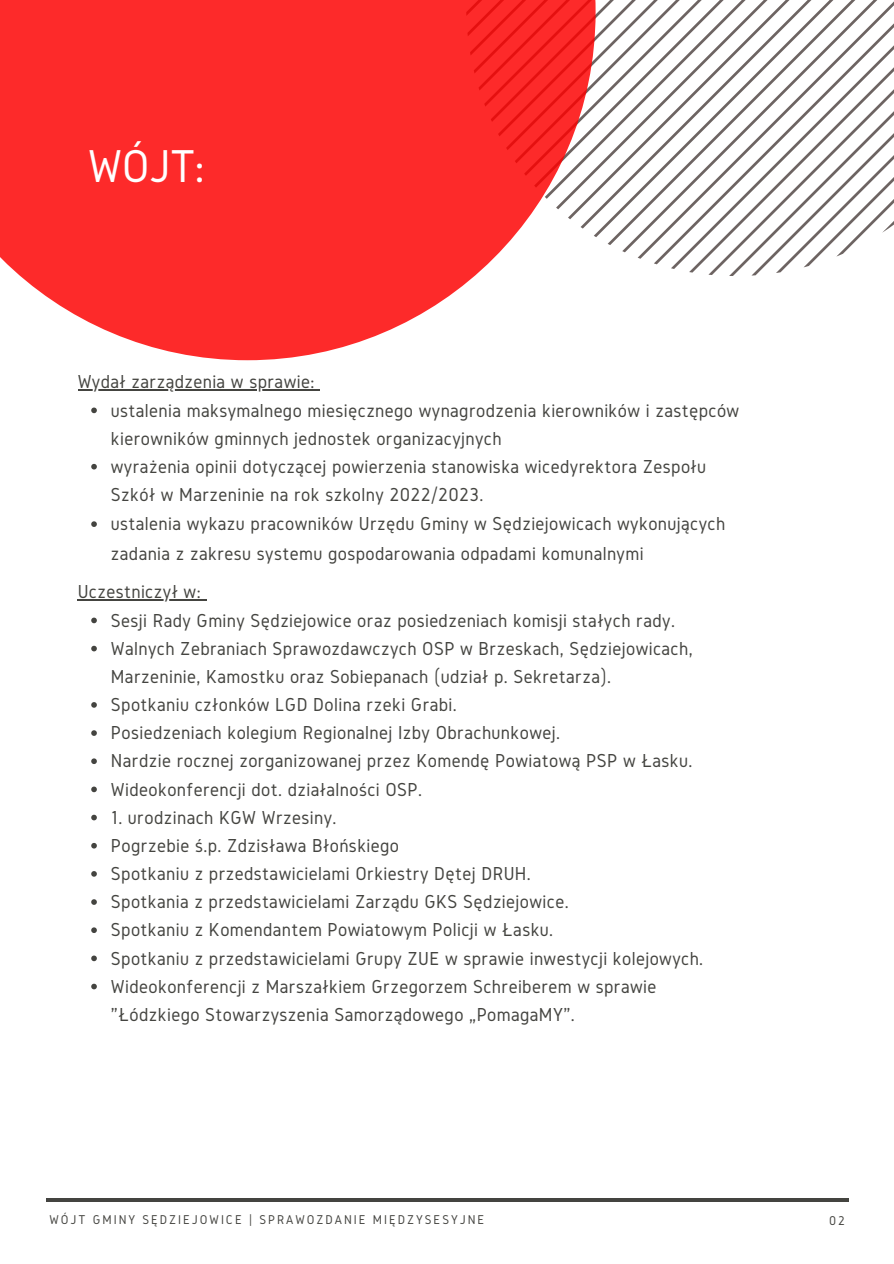
<style>
.page{position:relative;width:894px;height:1264px;background:#fff}
.page>*{position:absolute;margin:0;border:0;box-sizing:border-box;transform-origin:0 0}
.t1{font:47.85px "Gidole";color:#fff}
.t2{font:19.5px/28.2px "Gidole";letter-spacing:.02em;color:#444440}
.t3{font:13.2px "Gidole";letter-spacing:.15em;color:#444440}
</style>
<div class="page">
<svg style="left:595px;top:0;width:298px;height:275px"></svg>
<hr style="left:46px;top:1198px;width:802px;height:3px;background:#444440">
<svg style="left:0;top:0;width:595px;height:360px;fill:#fd2a2a"></svg>
<svg style="left:91px;top:407px;width:6px;height:6px"></svg>
<svg style="left:91px;top:464px;width:6px;height:5px"></svg>
<svg style="left:91px;top:521px;width:6px;height:6px"></svg>
<hr style="left:78px;top:389px;width:236px;height:1px;background:#444440">
<svg style="left:91px;top:617px;width:6px;height:6px"></svg>
<svg style="left:91px;top:645px;width:6px;height:6px"></svg>
<svg style="left:91px;top:702px;width:6px;height:5px"></svg>
<svg style="left:91px;top:730px;width:6px;height:6px"></svg>
<svg style="left:91px;top:758px;width:6px;height:6px"></svg>
<svg style="left:91px;top:786px;width:6px;height:6px"></svg>
<svg style="left:91px;top:814px;width:6px;height:6px"></svg>
<svg style="left:91px;top:843px;width:6px;height:5px"></svg>
<svg style="left:91px;top:871px;width:6px;height:5px"></svg>
<svg style="left:91px;top:899px;width:6px;height:5px"></svg>
<svg style="left:91px;top:927px;width:6px;height:6px"></svg>
<svg style="left:91px;top:955px;width:6px;height:6px"></svg>
<svg style="left:91px;top:983px;width:6px;height:6px"></svg>
<hr style="left:78px;top:599px;width:123px;height:1px;background:#444440">
<p class="t1" style="left:88px;top:140px;width:118px">WÓJT:</p>
<p class="t2" style="left:78px;top:367px;width:238px">Wydał zarządzenia w sprawie:</p>
<p class="t2" style="left:111px;top:396px;width:629px">ustalenia maksymalnego miesięcznego wynagrodzenia kierowników i zastępców kierowników gminnych jednostek organizacyjnych</p>
<p class="t2" style="left:111px;top:452px;width:596px">wyrażenia opinii dotyczącej powierzenia stanowiska wicedyrektora Zespołu<br>Szkół w Marzeninie na rok szkolny 2022/2023.</p>
<p class="t2" style="left:111px;top:509px;width:615px;line-height:29.2px">ustalenia wykazu pracowników Urzędu Gminy w Sędziejowicach wykonujących zadania z zakresu systemu gospodarowania odpadami komunalnymi</p>
<p class="t2" style="left:78px;top:577px;width:124px">Uczestniczył w:</p>
<p class="t2" style="left:111px;top:605px;width:565px">Sesji Rady Gminy Sędziejowice oraz posiedzeniach komisji stałych rady.</p>
<p class="t2" style="left:111px;top:634px;width:583px">Walnych Zebraniach Sprawozdawczych OSP w Brzeskach, Sędziejowicach,<br>Marzeninie, Kamostku oraz Sobiepanach (udział p. Sekretarza).</p>
<p class="t2" style="left:111px;top:690px;width:347px">Spotkaniu członków LGD Dolina rzeki Grabi.</p>
<p class="t2" style="left:111px;top:718px;width:450px">Posiedzeniach kolegium Regionalnej Izby Obrachunkowej.</p>
<p class="t2" style="left:111px;top:746px;width:583px">Nardzie rocznej zorganizowanej przez Komendę Powiatową PSP w Łasku.</p>
<p class="t2" style="left:111px;top:774px;width:313px">Wideokonferencji dot. działalności OSP.</p>
<p class="t2" style="left:111px;top:803px;width:227px">1. urodzinach KGW Wrzesiny.</p>
<p class="t2" style="left:111px;top:831px;width:290px">Pogrzebie ś.p. Zdzisława Błońskiego</p>
<p class="t2" style="left:111px;top:859px;width:421px">Spotkaniu z przedstawicielami Orkiestry Dętej DRUH.</p>
<p class="t2" style="left:111px;top:887px;width:459px">Spotkania z przedstawicielami Zarządu GKS Sędziejowice.</p>
<p class="t2" style="left:111px;top:915px;width:443px">Spotkaniu z Komendantem Powiatowym Policji w Łasku.</p>
<p class="t2" style="left:111px;top:943px;width:593px">Spotkaniu z przedstawicielami Grupy ZUE w sprawie inwestycji kolejowych.</p>
<p class="t2" style="left:111px;top:971px;width:547px">Wideokonferencji z Marszałkiem Grzegorzem Schreiberem w sprawie "Łódzkiego Stowarzyszenia Samorządowego „PomagaMY".</p>
<p class="t3" style="left:49px;top:1212px;width:436px">WÓJT GMINY SĘDZIEJOWICE | SPRAWOZDANIE MIĘDZYSESYJNE</p>
<p class="t3" style="left:828px;top:1213px;width:17px">02</p>
</div>
